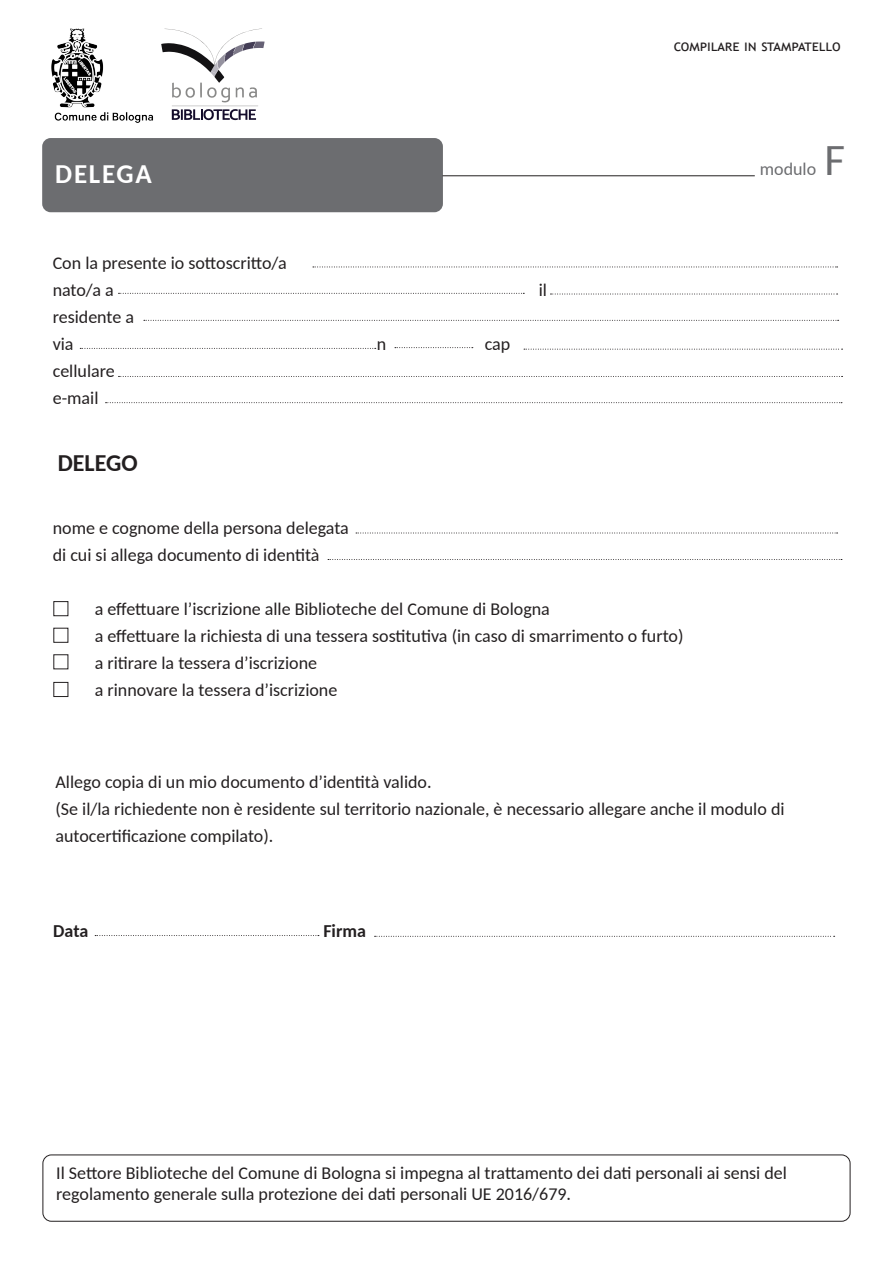
<style>
.page{position:relative;width:893px;height:1263px;background:#fff}
.page>*{position:absolute;margin:0;border:0;box-sizing:border-box;transform-origin:0 0}
.t1{font:45px "Carlito";color:#6c6d70}
.t2{font:700 27px "Carlito";letter-spacing:.065em;color:#fff}
.t3{font:700 24px "Carlito";color:#231f20}
.t4{font:18px/27px "Carlito";color:#231f20}
.t5{font:700 18px "Carlito";color:#231f20}
.t6{font:18px "Carlito";color:#6c6d70}
.t7{font:15px "Trebuchet MS";color:#231f20}
</style>
<div class="page">
<svg style="left:118px;top:293px;width:406px;height:1px"></svg>
<svg style="left:80px;top:348px;width:296px;height:1px"></svg>
<svg style="left:313px;top:267px;width:525px;height:1px"></svg>
<svg style="left:550px;top:294px;width:288px;height:1px"></svg>
<svg style="left:524px;top:349px;width:319px;height:1px"></svg>
<svg style="left:144px;top:320px;width:695px;height:1px"></svg>
<svg style="left:356px;top:533px;width:482px;height:1px"></svg>
<svg style="left:328px;top:559px;width:514px;height:1px"></svg>
<svg style="left:395px;top:347px;width:78px;height:1px"></svg>
<svg style="left:118px;top:376px;width:725px;height:1px"></svg>
<svg style="left:106px;top:402px;width:736px;height:1px"></svg>
<div style="left:53px;top:601px;width:15px;height:15px;border:1px solid #231f20"></div>
<div style="left:53px;top:628px;width:15px;height:15px;border:1px solid #231f20"></div>
<div style="left:53px;top:654px;width:15px;height:15px;border:1px solid #231f20"></div>
<div style="left:53px;top:682px;width:15px;height:15px;border:1px solid #231f20"></div>
<svg style="left:375px;top:936px;width:460px;height:1px"></svg>
<svg style="left:95px;top:935px;width:224px;height:1px"></svg>
<div style="left:43px;top:1154px;width:807px;height:67px;border:1px solid #231f20;border-radius:9px"></div>
<svg style="left:166px;top:29px;width:99px;height:92px"></svg>
<img style="left:51px;top:28px;width:115px;height:95px">
<div style="left:42px;top:138px;width:401px;height:74px;background:#6c6d70;border-radius:9px"></div>
<hr style="left:443px;top:176px;width:312px;height:1px;background:#231f20">
<p class="t7" style="left:674px;top:36px;width:168px">compilare in stampatello</p>
<p class="t2" style="left:55px;top:155px;width:98px">DELEGA</p>
<p class="t6" style="left:760px;top:156px;width:58px">modulo</p>
<p class="t1" style="left:824px;top:129px;width:22px">F</p>
<p class="t4" style="left:53px;top:248px;width:236px">Con la presente io sottoscritto/a</p>
<p class="t4" style="left:53px;top:275px;width:63px">nato/a a</p>
<p class="t4" style="left:539px;top:275px;width:10px">il</p>
<p class="t4" style="left:53px;top:302px;width:83px">residente a</p>
<p class="t4" style="left:53px;top:329px;width:22px">via</p>
<p class="t4" style="left:377px;top:329px;width:11px">n</p>
<p class="t4" style="left:485px;top:329px;width:27px">cap</p>
<p class="t4" style="left:53px;top:356px;width:64px">cellulare</p>
<p class="t4" style="left:53px;top:383px;width:47px">e-mail</p>
<p class="t3" style="left:58px;top:446px;width:81px">DELEGO</p>
<p class="t4" style="left:53px;top:514px;width:298px">nome e cognome della persona delegata</p>
<p class="t4" style="left:53px;top:541px;width:268px">di cui si allega documento di identità</p>
<p class="t4" style="left:95px;top:594px;width:457px">a effettuare l’iscrizione alle Biblioteche del Comune di Bologna</p>
<p class="t4" style="left:95px;top:621px;width:590px">a effettuare la richiesta di una tessera sostitutiva (in caso di smarrimento o furto)</p>
<p class="t4" style="left:95px;top:648px;width:224px">a ritirare la tessera d’iscrizione</p>
<p class="t4" style="left:95px;top:675px;width:244px">a rinnovare la tessera d’iscrizione</p>
<p class="t4" style="left:55px;top:768px;width:378px">Allego copia di un mio documento d’identità valido.</p>
<p class="t4" style="left:55px;top:795px;width:731px">(Se il/la richiedente non è residente sul territorio nazionale, è necessario allegare anche il modulo di autocertificazione compilato).</p>
<p class="t5" style="left:53px;top:918px;width:37px">Data</p>
<p class="t5" style="left:323px;top:918px;width:44px">Firma</p>
<p class="t4" style="left:56px;top:1161px;width:732px;line-height:21px">Il Settore Biblioteche del Comune di Bologna si impegna al trattamento dei dati personali ai sensi del regolamento generale sulla protezione dei dati personali UE 2016/679.</p>
</div>
